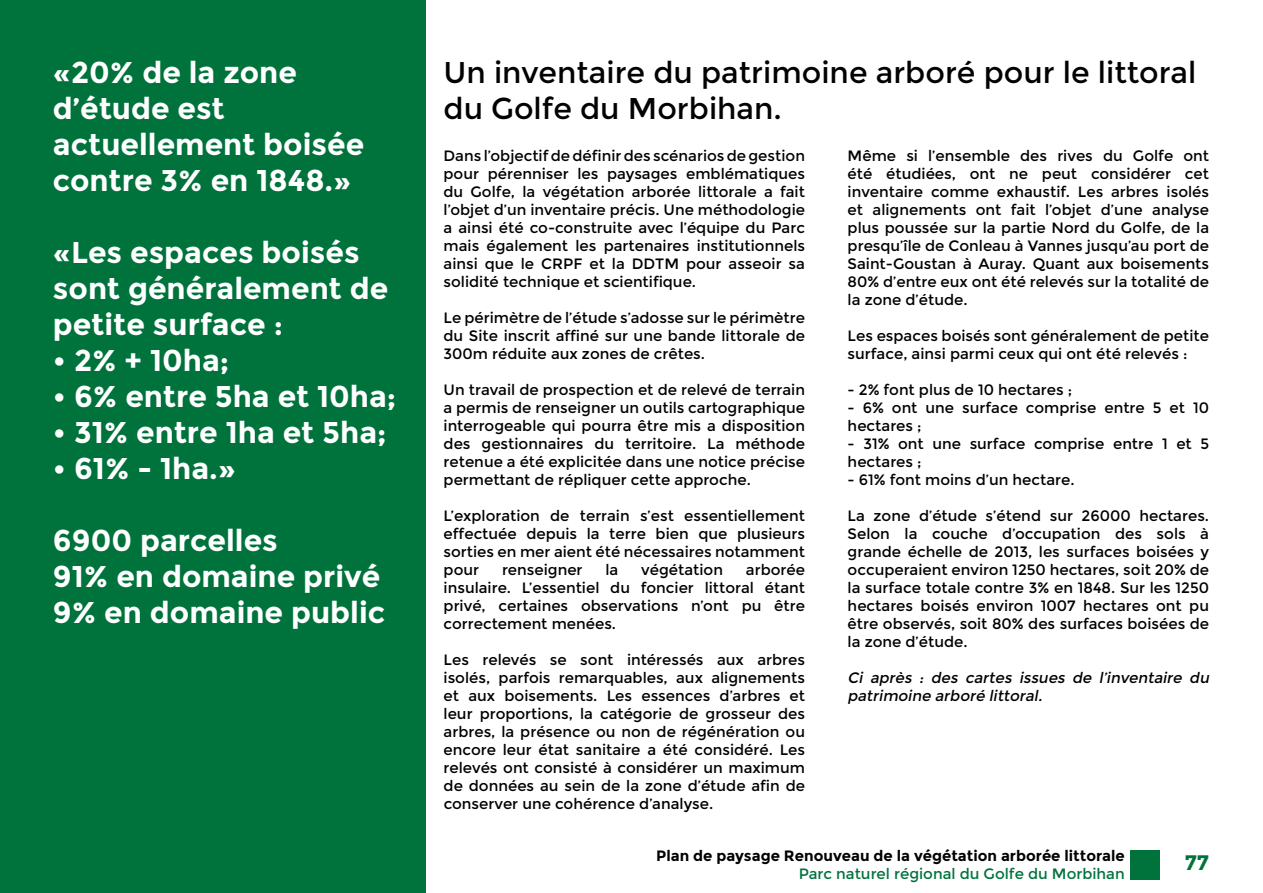
<style>
.page{position:relative;width:1263px;height:893px;background:#fff}
.page>*{position:absolute;margin:0;border:0;box-sizing:border-box;transform-origin:0 0}
.t1{font:700 30px/36px "Montserrat";color:#fff}
.t2{font:30px/36px "Montserrat";color:#020203}
.t3{font:700 21px "Montserrat";color:#00733c}
.t4{font:15px/18px "Montserrat";color:#000;text-align:justify}
.t5{font:italic 15px/18px "Montserrat";color:#000}
.t6{font:700 15px "Montserrat";color:#000}
.t7{font:15px "Montserrat";color:#00733c}
</style>
<div class="page">
<div style="left:1130px;top:850px;width:30px;height:29px;background:#00733c"></div>
<div style="left:0;top:0;width:425px;height:893px;background:#00733c"></div>
<h1 class="t1" style="left:53px;top:55px;width:313px">«20% de la zone d’étude est actuellement boisée contre 3% en 1848.»</h1>
<h1 class="t1" style="left:53px;top:235px;width:337px">«Les espaces boisés sont généralement de petite surface :</h1>
<h1 class="t1" style="left:53px;top:343px;width:178px">• 2% + 10ha;</h1>
<h1 class="t1" style="left:53px;top:379px;width:345px">• 6% entre 5ha et 10ha;</h1>
<h1 class="t1" style="left:53px;top:415px;width:335px">• 31% entre 1ha et 5ha;</h1>
<h1 class="t1" style="left:53px;top:451px;width:185px">• 61% - 1ha.»</h1>
<h1 class="t1" style="left:53px;top:523px;width:334px">6900 parcelles<br>91% en domaine privé<br>9% en domaine public</h1>
<h1 class="t2" style="left:443px;top:55px;width:754px">Un inventaire du patrimoine arboré pour le littoral du Golfe du Morbihan.</h1>
<p class="t4" style="left:443px;top:147px;width:363px">Dans l’objectifdedéfinirdes scénariosdegestion pour pérenniser les paysages emblématiques du Golfe, la végétation arborée littorale a fait l’objet d’un inventaire précis. Une méthodologie a ainsi été co-construite avec l’équipe du Parc mais également les partenaires institutionnels ainsi que le CRPF et la DDTM pour asseoir sa solidité technique et scientifique.</p>
<p class="t4" style="left:444px;top:309px;width:363px">Le périmètre de l’étude s’adosse sur le périmètre du Site inscrit affiné sur une bande littorale de 300m réduite aux zones de crêtes.</p>
<p class="t4" style="left:444px;top:381px;width:363px">Un travail de prospection et de relevé de terrain a permis de renseigner un outils cartographique interrogeable qui pourra être mis a disposition des gestionnaires du territoire. La méthode retenue a été explicitée dans une notice précise permettant de répliquer cette approche.</p>
<p class="t4" style="left:444px;top:507px;width:363px">L’exploration de terrain s’est essentiellement effectuée depuis la terre bien que plusieurs sorties en mer aient été nécessaires notamment pour</p>
<p class="t4" style="left:502px;top:561px;width:82px">renseigner</p>
<p class="t4" style="left:605px;top:561px;width:14px">la</p>
<p class="t4" style="left:641px;top:561px;width:83px">végétation</p>
<p class="t4" style="left:444px;top:561px;width:363px;text-indent:302px">arborée insulaire. L’essentiel du foncier littoral étant privé, certaines observations n’ont pu être correctement menées.</p>
<p class="t4" style="left:444px;top:651px;width:363px">Les relevés se sont intéressés aux arbres isolés, parfois remarquables, aux alignements et aux boisements. Les essences d’arbres et leur proportions, la catégorie de grosseur des arbres, la présence ou non de régénération ou encore leur état sanitaire a été considéré. Les relevés ont consisté à considérer un maximum de données au sein de la zone d’étude afin de conserver une cohérence d’analyse.</p>
<p class="t4" style="left:848px;top:147px;width:363px">Même si l’ensemble des rives du Golfe ont été étudiées, ont ne peut considérer cet inventaire comme exhaustif. Les arbres isolés et alignements ont fait l’objet d’une analyse plus poussée sur la partie Nord du Golfe, de la presqu’île de Conleau à Vannes jusqu’au port de Saint-Goustan à Auray. Quant aux boisements 80% d’entre eux ont été relevés sur la totalité de la zone d’étude.</p>
<p class="t4" style="left:848px;top:327px;width:363px">Les espaces boisés sont généralement de petite surface, ainsi parmi ceux qui ont été relevés :</p>
<p class="t4" style="left:848px;top:381px;width:226px">- 2% font plus de 10 hectares ;</p>
<p class="t4" style="left:848px;top:399px;width:363px">- 6% ont une surface comprise entre 5 et 10 hectares ;</p>
<p class="t4" style="left:848px;top:435px;width:363px">- 31% ont une surface comprise entre 1 et 5 hectares ;</p>
<p class="t4" style="left:848px;top:471px;width:228px">- 61% font moins d’un hectare.</p>
<p class="t4" style="left:848px;top:507px;width:363px">La zone d’étude s’étend sur 26000 hectares.<br>Selon la couche d’occupation des sols à grande échelle de 2013, les surfaces boisées y occuperaient environ 1250 hectares, soit 20% de la surface totale contre 3% en 1848. Sur les 1250 hectares boisés environ 1007 hectares ont pu être observés, soit 80% des surfaces boisées de la zone d’étude.</p>
<p class="t5" style="left:847px;top:669px;width:366px">Ci après : des cartes issues de l’inventaire du patrimoine arboré littoral.</p>
<p class="t6" style="left:656px;top:847px;width:470px">Plan de paysage Renouveau de la végétation arborée littorale</p>
<p class="t7" style="left:799px;top:865px;width:328px">Parc naturel régional du Golfe du Morbihan</p>
<h2 class="t3" style="left:1185px;top:850px;width:26px">77</h2>
</div>
